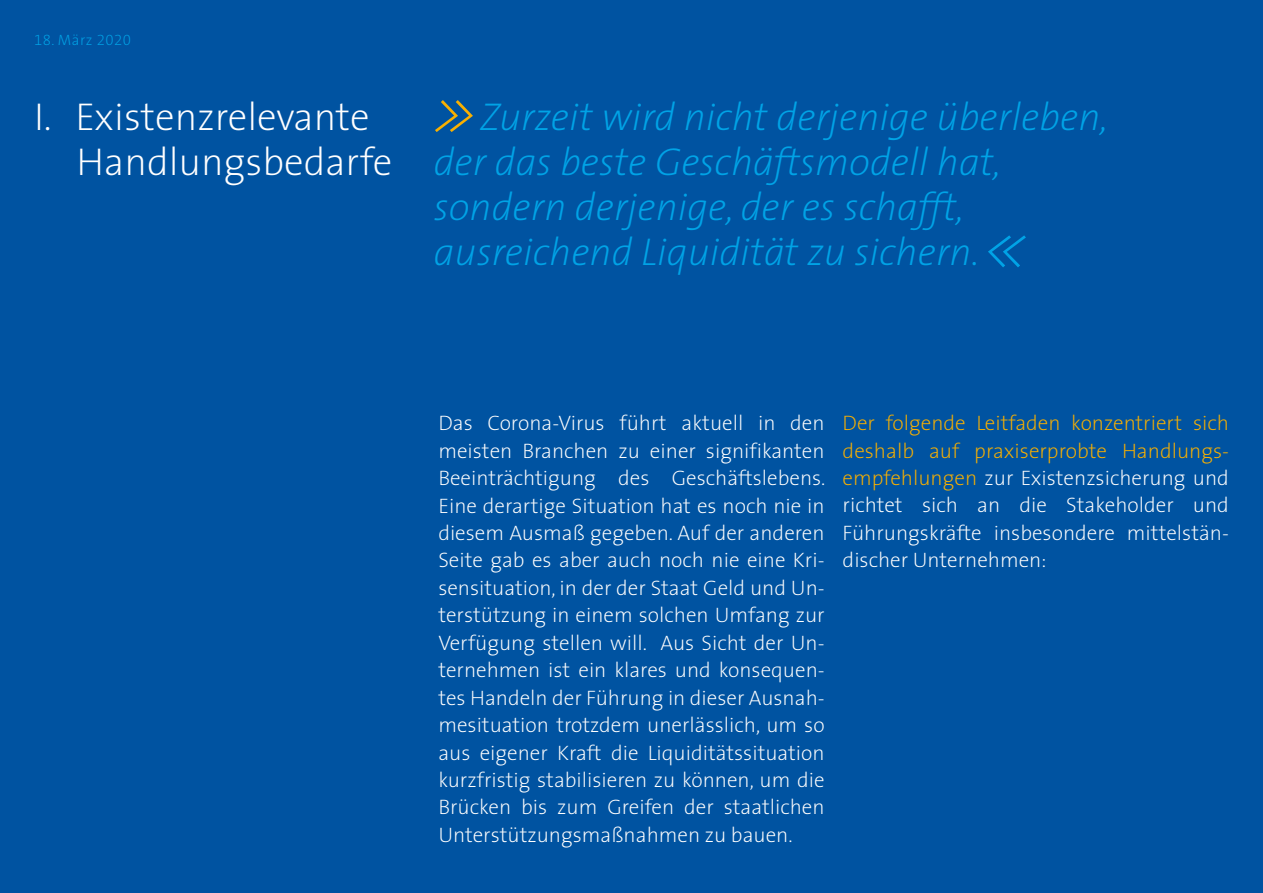
<style>
.page{position:relative;width:1263px;height:893px;background:#0053a1}
.page>*{position:absolute;margin:0;border:0;box-sizing:border-box;transform-origin:0 0}
.t1{font:italic 58.05px "The Sans Extra Light Expert";color:#f9b000}
.t2{font:italic 58.05px "The Sans Extra Light Expert";color:#00a3e6}
.t3{font:italic 200 39px/45px "The Sans";color:#00a3e6}
.t4{font:200 39px/45px "The Sans";color:#fff}
.t5{font:200 21px/27.5px "The Sans";color:#fff;text-align:justify}
.t6{font:15px "The Sans Extra Light Expert";letter-spacing:.03em;color:#00a3e6}
.s1{font-family:"The Sans";font-weight:200}
.s2{color:#f9b000}
</style>
<div class="page">
<p class="t6" style="left:34px;top:28px;width:99px">18<span class="s1">. März</span> 2020</p>
<h1 class="t1" style="left:432px;top:63px;width:45px">&gt;&gt;</h1>
<h2 class="t4" style="left:77px;top:93px;width:317px;text-indent:-43px">I. Existenzrelevante<br>Handlungsbedarfe</h2>
<h2 class="t3" style="left:434px;top:93px;width:676px;text-indent:46px">Zurzeit wird nicht derjenige überleben, der das beste Geschäftsmodell hat, sondern derjenige, der es schafft, ausreichend Liquidität zu sichern.</h2>
<h1 class="t2" style="left:983px;top:199px;width:45px">&lt;&lt;</h1>
<p class="t5" style="left:438px;top:409px;width:389px">Das Corona-Virus führt aktuell in den meisten Branchen zu einer signifikanten Beeinträchtigung des Geschäftslebens.<br>Eine derartige Situation hat es noch nie in diesem Ausmaß gegeben. Auf der anderen Seite gab es aber auch noch nie eine Kri&shy;sensituation, in der der Staat Geld und Un&shy;terstützung in einem solchen Umfang zur Verfügung stellen will. Aus Sicht der Un&shy;ternehmen ist ein klares und konsequen&shy;tes Handeln der Führung in dieser Ausnah&shy;mesituation trotzdem unerlässlich, um so aus eigener Kraft die Liquiditätssituation kurzfristig stabilisieren zu können, um die Brücken bis zum Greifen der staatlichen Unterstützungsmaßnahmen zu bauen.</p>
<p class="t5" style="left:843px;top:409px;width:388px"><span class="s2">Der folgende Leitfaden konzentriert sich deshalb auf praxiserprobte Handlungs&shy;empfehlungen</span> zur Existenzsicherung und richtet sich an die Stakeholder und Führungskräfte insbesondere mittelstän&shy;discher Unternehmen:</p>
</div>
